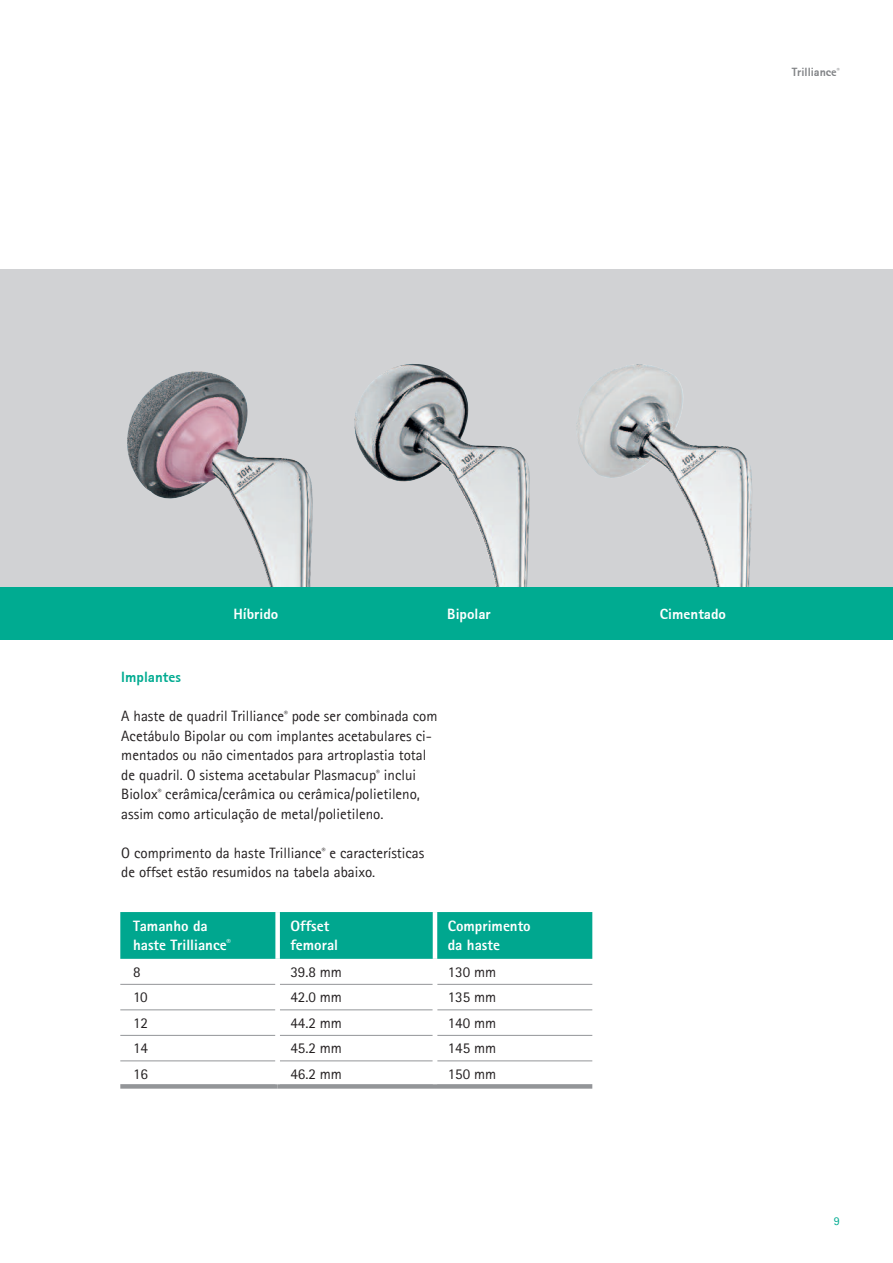
<style>
.page{position:relative;width:893px;height:1263px;background:#fff}
.page>*{position:absolute;margin:0;border:0;box-sizing:border-box;transform-origin:0 0}
.t1{font:15px/19.5px "Rotis Sans Serif";color:#231f20}
.t2{font:700 15px/19.5px "Rotis Sans Serif";color:#fff}
.t3{font:700 15px "Rotis Sans Serif";color:#00ab91}
.t4{font:700 12px "Rotis Sans Serif";color:#808285}
.t5{font:12px "Rotis Sans Serif";color:#00ab91}
</style>
<div class="page">
<div style="left:0;top:269px;width:893px;height:319px;background:#d1d2d4"></div>
<img style="left:127px;top:371px;width:186px;height:216px">
<img style="left:354px;top:364px;width:176px;height:223px">
<img style="left:576px;top:364px;width:176px;height:223px">
<div style="left:0;top:587px;width:893px;height:53px;background:#00ab91"></div>
<div style="left:120px;top:912px;width:472px;height:47px;background:#00a78f"></div>
<hr style="left:120px;top:984px;width:155px;height:1px;background:#939598">
<hr style="left:280px;top:984px;width:153px;height:1px;background:#939598">
<hr style="left:437px;top:984px;width:155px;height:1px;background:#939598">
<hr style="left:120px;top:1009px;width:155px;height:1px;background:#939598">
<hr style="left:280px;top:1009px;width:153px;height:1px;background:#939598">
<hr style="left:437px;top:1009px;width:155px;height:1px;background:#939598">
<hr style="left:120px;top:1035px;width:155px;height:1px;background:#939598">
<hr style="left:280px;top:1035px;width:153px;height:1px;background:#939598">
<hr style="left:437px;top:1035px;width:155px;height:1px;background:#939598">
<hr style="left:120px;top:1060px;width:155px;height:1px;background:#939598">
<hr style="left:280px;top:1060px;width:153px;height:1px;background:#939598">
<hr style="left:437px;top:1060px;width:155px;height:1px;background:#939598">
<div style="left:120px;top:1084px;width:158px;height:5px;background:#939598"></div>
<div style="left:278px;top:1084px;width:157px;height:5px;background:#939598"></div>
<div style="left:435px;top:1084px;width:157px;height:5px;background:#939598"></div>
<div style="left:275px;top:912px;width:5px;height:47px;background:#fff"></div>
<hr style="left:433px;top:912px;width:4px;height:47px;background:#fff">
<p class="t4" style="left:792px;top:68px;width:49px">Trilliance<sup>®</sup></p>
<p class="t2" style="left:233px;top:606px;width:46px">Híbrido</p>
<p class="t2" style="left:447px;top:606px;width:45px">Bipolar</p>
<p class="t2" style="left:660px;top:606px;width:68px">Cimentado</p>
<p class="t3" style="left:121px;top:672px;width:61px">Implantes</p>
<p class="t1" style="left:121px;top:708px;width:318px">A haste de quadril Trilliance<sup>®</sup> pode ser combinada com Acetábulo Bipolar ou com implantes acetabulares ci&shy;mentados ou não cimentados para artroplastia total de quadril. O sistema acetabular Plasmacup<sup>®</sup> inclui Biolox<sup>®</sup> cerâmica/cerâmica ou cerâmica/polietileno, assim como articulação de metal/polietileno.</p>
<p class="t1" style="left:121px;top:844px;width:305px">O comprimento da haste Trilliance<sup>®</sup> e características de offset estão resumidos na tabela abaixo.</p>
<p class="t2" style="left:133px;top:916px;width:99px">Tamanho da haste Trilliance<sup>®</sup></p>
<p class="t2" style="left:290px;top:916px;width:49px">Offset femoral</p>
<p class="t2" style="left:448px;top:916px;width:85px">Comprimento da haste</p>
<p class="t1" style="left:133px;top:962px;width:9px">8</p>
<p class="t1" style="left:290px;top:962px;width:53px">39.8 mm</p>
<p class="t1" style="left:448px;top:962px;width:50px">130 mm</p>
<p class="t1" style="left:133px;top:987px;width:16px">10</p>
<p class="t1" style="left:290px;top:987px;width:53px">42.0 mm</p>
<p class="t1" style="left:448px;top:987px;width:50px">135 mm</p>
<p class="t1" style="left:133px;top:1013px;width:16px">12</p>
<p class="t1" style="left:290px;top:1013px;width:53px">44.2 mm</p>
<p class="t1" style="left:448px;top:1013px;width:50px">140 mm</p>
<p class="t1" style="left:133px;top:1038px;width:16px">14</p>
<p class="t1" style="left:290px;top:1038px;width:53px">45.2 mm</p>
<p class="t1" style="left:448px;top:1038px;width:50px">145 mm</p>
<p class="t1" style="left:133px;top:1064px;width:16px">16</p>
<p class="t1" style="left:290px;top:1064px;width:53px">46.2 mm</p>
<p class="t1" style="left:448px;top:1064px;width:50px">150 mm</p>
<p class="t5" style="left:834px;top:1216px;width:7px">9</p>
</div>
